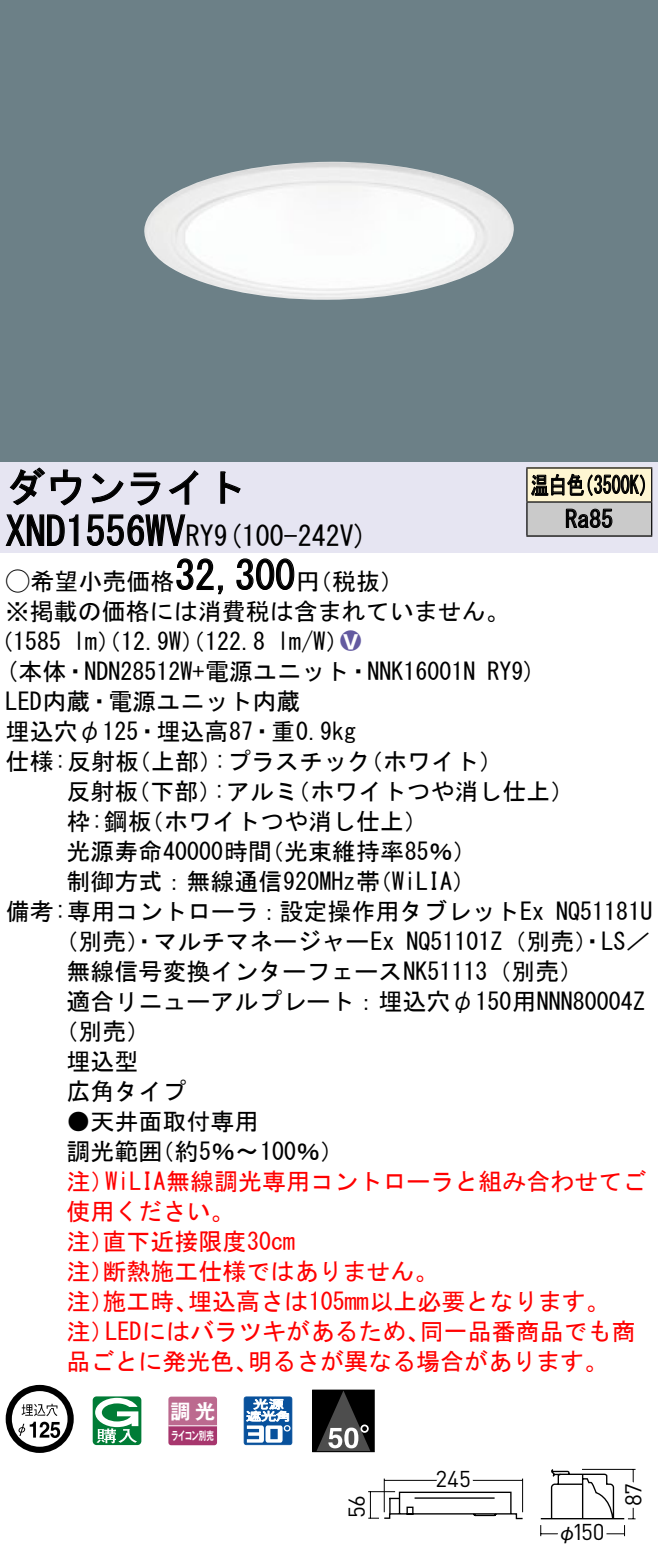
<style>
.page{position:relative;width:658px;height:1562px;background:#fff}
.page>*{position:absolute;margin:0;border:0;box-sizing:border-box;transform-origin:0 0}
.t1{font:40px "MS Gothic";color:#000}
.t2{font:28px "MS Gothic";color:#000}
.t3{font:24px/30px "MS Gothic";color:#000}
.t4{font:24px/30px "MS Gothic";color:#f00}
.t5{font:24px/34px "MS Gothic";color:#000;scale:.75 1}
.t6{font:24px "Ford Classification 1";color:#635aa0}
.t7{font:22.8px "DINOT";letter-spacing:-.02em;color:#000}
.t8{font:20px "Gothic MB101 Pro De Bold 90 pv RKSJ H";color:#fff}
.t9{font:20px "Gothic BBB Pro Medium 90 pv RKSJ H";color:#000}
.t10{font:11.6px "Gothic MB101 Pro De Bold 90 pv RKSJ H";letter-spacing:-.05em;color:#fff;scale:.65 1}
.s1{font-size:28px}
.s2{font-family:"Ford Classification 1"}
.s3{color:#fff}
</style>
<div class="page">
<div style="left:0;top:0;width:658px;height:462px;background:#6c8087"></div>
<img style="left:144px;top:162px;width:370px;height:138px">
<div style="left:0;top:462px;width:658px;height:90px;background:#e6e5f2"></div>
<svg style="left:9px;top:467px;width:73px;height:39px"></svg>
<svg style="left:91px;top:473px;width:33px;height:30px"></svg>
<svg style="left:130px;top:472px;width:30px;height:34px"></svg>
<svg style="left:168px;top:470px;width:30px;height:35px"></svg>
<svg style="left:220px;top:471px;width:21px;height:33px"></svg>
<svg style="left:5px;top:514px;width:74px;height:32px"></svg>
<svg style="left:86px;top:514px;width:100px;height:32px"></svg>
<svg style="left:176px;top:558px;width:47px;height:37px"></svg>
<svg style="left:236px;top:558px;width:59px;height:32px"></svg>
<svg style="left:6px;top:1385px;width:68px;height:68px"></svg>
<svg style="left:93px;top:1396px;width:48px;height:49px"></svg>
<svg style="left:168px;top:1396px;width:49px;height:49px;background:#b55a85"></svg>
<hr style="left:168px;top:1425px;width:49px;height:1px;background:#fff">
<svg style="left:244px;top:1396px;width:48px;height:49px"></svg>
<div style="left:312px;top:1390px;width:62px;height:61px;background:#000"></div>
<svg style="left:317px;top:1391px;width:53px;height:59px"></svg>
<div style="left:312px;top:1389px;width:62px;height:63px;border:1px solid #000"></div>
<div style="left:527px;top:468px;width:124px;height:34px;background:#fff6d2"></div>
<div style="left:527px;top:502px;width:124px;height:34px;background:#cacaca"></div>
<hr style="left:526px;top:467px;width:126px;height:2px;background:#000">
<hr style="left:526px;top:468px;width:1px;height:33px;background:#000">
<hr style="left:651px;top:468px;width:1px;height:33px;background:#000">
<hr style="left:526px;top:501px;width:126px;height:2px;background:#000">
<hr style="left:526px;top:502px;width:1px;height:33px;background:#000">
<hr style="left:651px;top:502px;width:1px;height:33px;background:#000">
<hr style="left:526px;top:535px;width:126px;height:2px;background:#000">
<svg style="left:531px;top:473px;width:114px;height:23px"></svg>
<svg style="left:565px;top:508px;width:47px;height:20px"></svg>
<svg style="left:540px;top:1468px;width:96px;height:69px"></svg>
<svg style="left:368px;top:1478px;width:156px;height:42px"></svg>
<h1 class="t1" style="left:6px;top:467px;width:242px">ダウンライト</h1>
<p class="t2" style="left:214px;top:522px;width:155px">(9 100-242 (V</p>
<h1 class="t1" style="left:6px;top:511px;width:210px">XND1556WV<span class="s1">RY</span></h1>
<h1 class="t1" style="left:175px;top:555px;width:121px">32,300</h1>
<p class="t3" style="left:6px;top:566px;width:505px"><span class="s2">A</span>希望小売価格<br>※掲載の価格には消費税は含まれていません。</p>
<p class="t6" style="left:340px;top:629px;width:22px">2<span class="s3">8</span></p>
<p class="t3" style="left:296px;top:566px;width:109px">（円税抜(</p>
<p class="t3" style="left:277px;top:626px;width:73px">l m (W/</p>
<p class="t3" style="left:-11px;top:626px;width:74px">（1585</p>
<p class="t3" style="left:73px;top:626px;width:193px">lm）（12.9 ）（W 122.8</p>
<p class="t5" style="left:565px;top:468px;width:65px;text-indent:-34px">温白色<br>Ra85</p>
<p class="t5" style="left:575px;top:468px;width:109px">（3500 (K</p>
<p class="t3" style="left:6px;top:656px;width:471px">(本体・NDN28512 +W 電源ユニット・NNK16001N</p>
<p class="t3" style="left:6px;top:686px;width:296px">LED内蔵・電源ユニット内蔵</p>
<p class="t3" style="left:6px;top:716px;width:352px">埋込穴φ125・埋込高87・重0.9kg</p>
<p class="t3" style="left:359px;top:746px;width:145px">（ホワイト(</p>
<p class="t3" style="left:487px;top:656px;width:50px">RY (9</p>
<p class="t3" style="left:214px;top:746px;width:158px">:プラスチック</p>
<p class="t3" style="left:6px;top:746px;width:135px">仕様:反射板</p>
<p class="t3" style="left:127px;top:746px;width:97px">（上部）</p>
<p class="t3" style="left:66px;top:776px;width:73px">反射板</p>
<p class="t3" style="left:126px;top:776px;width:97px">（下部）</p>
<p class="t3" style="left:213px;top:776px;width:86px">:アルミ</p>
<p class="t3" style="left:286px;top:776px;width:289px">（ホワイトつや消し仕上(</p>
<p class="t3" style="left:66px;top:806px;width:87px">枠:鋼板</p>
<p class="t3" style="left:140px;top:806px;width:289px">（ホワイトつや消し仕上(</p>
<p class="t3" style="left:66px;top:836px;width:207px">光源寿命40000時間</p>
<p class="t3" style="left:260px;top:836px;width:218px">（光束維持率85％(</p>
<p class="t3" style="left:66px;top:866px;width:315px">制御方式：無線通信920MHz帯</p>
<p class="t3" style="left:368px;top:866px;width:109px">（WiLIA(</p>
<p class="t3" style="left:406px;top:896px;width:245px;text-indent:-401px">備考:専用コントローラ：設定操作用タブレットEx<br>NQ51101 （Z 別売）・LS／</p>
<p class="t3" style="left:556px;top:896px;width:97px">NQ51181U</p>
<p class="t3" style="left:54px;top:926px;width:341px">（別売）・マルチマネージャーEx</p>
<p class="t3" style="left:66px;top:956px;width:518px">無線信号変換インターフェースNK51113（別売(</p>
<p class="t3" style="left:66px;top:986px;width:580px">適合リニューアルプレート：埋込穴φ150用NNN80004Z</p>
<p class="t3" style="left:54px;top:1016px;width:97px">（別売(</p>
<p class="t3" style="left:66px;top:1046px;width:73px">埋込型</p>
<p class="t3" style="left:66px;top:1076px;width:121px">広角タイプ</p>
<p class="t3" style="left:150px;top:1106px;width:195px;text-indent:-84px">●天井面取付専用<br>（約5％〜100％(</p>
<p class="t3" style="left:66px;top:1136px;width:97px">調光範囲</p>
<p class="t4" style="left:105px;top:1166px;width:542px">WiLIA無線調光専用コントローラと組み合わせてご</p>
<p class="t4" style="left:66px;top:1166px;width:49px">注）</p>
<p class="t4" style="left:66px;top:1196px;width:169px">使用ください。</p>
<p class="t4" style="left:102px;top:1226px;width:194px">直下近接限度30cm</p>
<p class="t4" style="left:102px;top:1226px;width:337px;text-indent:-36px">注）<br>断熱施工仕様ではありません。</p>
<p class="t4" style="left:66px;top:1256px;width:49px">注）</p>
<p class="t4" style="left:188px;top:1286px;width:423px">埋込高さは105mm以上必要となります。</p>
<p class="t4" style="left:102px;top:1286px;width:97px">施工時、</p>
<p class="t4" style="left:66px;top:1286px;width:49px">注）</p>
<p class="t4" style="left:66px;top:1316px;width:49px">注）</p>
<p class="t4" style="left:105px;top:1316px;width:326px">LEDにはバラツキがあるため、</p>
<p class="t4" style="left:420px;top:1316px;width:217px">同一品番商品でも商</p>
<p class="t4" style="left:66px;top:1346px;width:193px">品ごとに発光色、</p>
<p class="t4" style="left:248px;top:1346px;width:362px">明るさが異なる場合があります。</p>
<p class="t8" style="left:171px;top:1394px;width:46px">調光</p>
<p class="t10" style="left:171px;top:1425px;width:67px">ライコン別売</p>
<p class="t7" style="left:341px;top:1517px;width:24px;rotate:-90deg">56</p>
<p class="t7" style="left:435px;top:1463px;width:37px">245</p>
<p class="t7" style="left:572px;top:1516px;width:34px">150</p>
<p class="t9" style="left:557px;top:1516px;width:21px">φ</p>
<p class="t7" style="left:617px;top:1505px;width:24px;rotate:-90deg">87</p>
</div>
